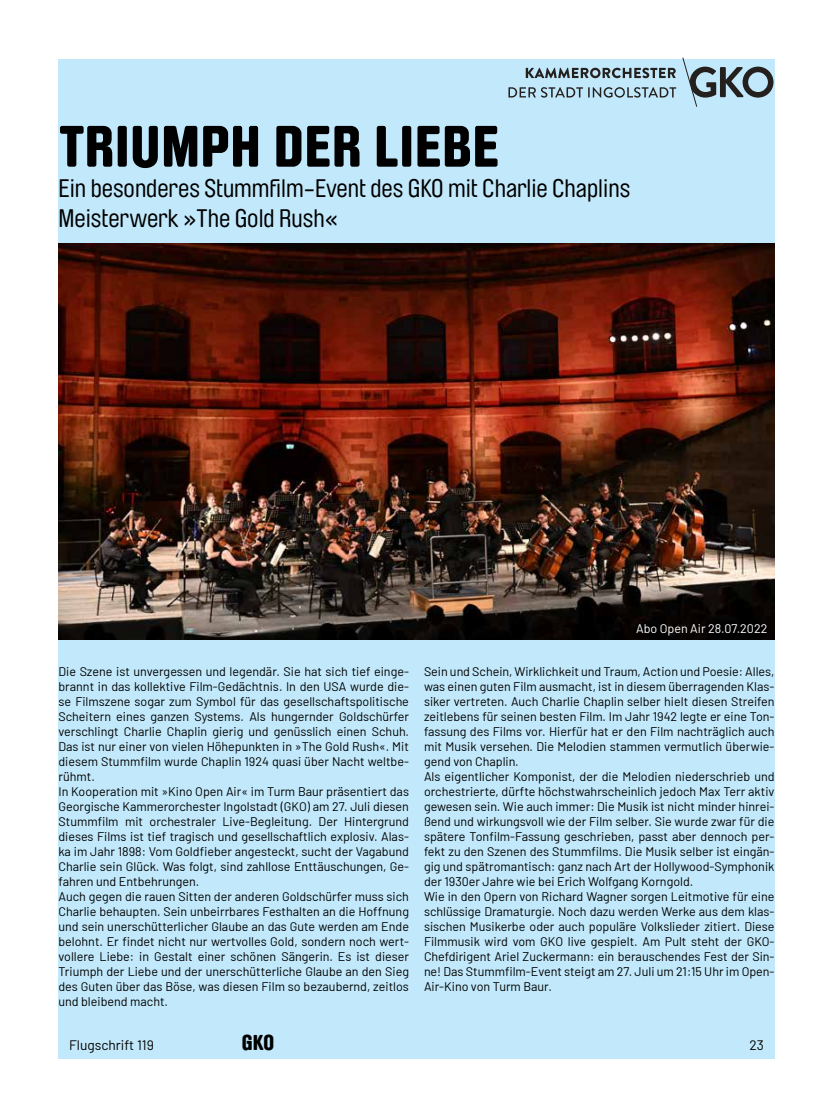
<style>
.page{position:relative;width:833px;height:1117px;background:#fff}
.page>*{position:absolute;margin:0;border:0;box-sizing:border-box;transform-origin:0 0}
.t1{font:900 57.5px "Brauer Neue Std";letter-spacing:.015em;color:#000}
.t2{font:25px/30px "Brauer Neue Std";color:#000}
.t3{font:900 21.25px "Brauer Neue Std";color:#000}
.t4{font:13.75px "Barlow";color:#000}
.t5{font:12.5px/15px "Barlow";color:#000}
.t6{font:12.5px "Barlow";color:#fff}
</style>
<div class="page">
<div style="left:58px;top:58px;width:716px;height:1000px;background:#c2e9fb"></div>
<img style="left:58px;top:243px;width:716px;height:396px">
<svg style="left:682px;top:58px;width:91px;height:48px"></svg>
<svg style="left:508px;top:87px;width:168px;height:11px"></svg>
<svg style="left:526px;top:68px;width:149px;height:10px"></svg>
<h1 class="t1" style="left:59px;top:113px;width:441px">TRIUMPH DER LIEBE</h1>
<h2 class="t2" style="left:58px;top:173px;width:573px">Ein besonderes Stummfilm-Event des GKO mit Charlie Chaplins<br>Meisterwerk »The Gold Rush«</h2>
<p class="t5" style="left:58px;top:662px;width:352px">Die Szene ist unvergessen und legendär. Sie hat sich tief einge&shy;brannt in das kollektive Film-Gedächtnis. In den USA wurde die&shy;se Filmszene sogar zum Symbol für das gesellschaftspolitische Scheitern eines ganzen Systems. Als hungernder Goldschürfer verschlingt Charlie Chaplin gierig und genüsslich einen Schuh.<br>Das ist nur einer von vielen Höhepunkten in »The Gold Rush«. Mit diesem Stummfilm wurde Chaplin 1924 quasi über Nacht weltbe&shy;rühmt.<br>In Kooperation mit »Kino Open Air« im Turm Baur präsentiert das Georgische Kammerorchester Ingolstadt (GKO) am 27. Juli diesen Stummfilm mit orchestraler Live-Begleitung. Der Hintergrund dieses Films ist tief tragisch und gesellschaftlich explosiv. Alas&shy;ka im Jahr 1898: Vom Goldfieber angesteckt, sucht der Vagabund Charlie sein Glück. Was folgt, sind zahllose Enttäuschungen, Ge&shy;fahren und Entbehrungen.<br>Auch gegen die rauen Sitten der anderen Goldschürfer muss sich Charlie behaupten. Sein unbeirrbares Festhalten an die Hoffnung und sein unerschütterlicher Glaube an das Gute werden am Ende belohnt. Er findet nicht nur wertvolles Gold, sondern noch wert&shy;vollere Liebe: in Gestalt einer schönen Sängerin. Es ist dieser Triumph der Liebe und der unerschütterliche Glaube an den Sieg des Guten über das Böse, was diesen Film so bezaubernd, zeitlos und bleibend macht.</p>
<p class="t6" style="left:636px;top:619px;width:133px">Abo Open Air 28.07.2022</p>
<p class="t5" style="left:424px;top:662px;width:352px">Sein und Schein, Wirklichkeit und Traum, Action und Poesie: Alles, was einen guten Film ausmacht, ist in diesem überragenden Klas&shy;siker vertreten. Auch Charlie Chaplin selber hielt diesen Streifen zeitlebens für seinen besten Film. Im Jahr 1942 legte er eine Ton&shy;fassung des Films vor. Hierfür hat er den Film nachträglich auch mit Musik versehen. Die Melodien stammen vermutlich überwie&shy;gend von Chaplin.<br>Als eigentlicher Komponist, der die Melodien niederschrieb und orchestrierte, dürfte höchstwahrscheinlich jedoch Max Terr aktiv gewesen sein. Wie auch immer: Die Musik ist nicht minder hinrei&shy;ßend und wirkungsvoll wie der Film selber. Sie wurde zwar für die spätere Tonfilm-Fassung geschrieben, passt aber dennoch per&shy;fekt zu den Szenen des Stummfilms. Die Musik selber ist eingän&shy;gig und spätromantisch: ganz nach Art der Hollywood-Symphonik der 1930er Jahre wie bei Erich Wolfgang Korngold.<br>Wie in den Opern von Richard Wagner sorgen Leitmotive für eine schlüssige Dramaturgie. Noch dazu werden Werke aus dem klas&shy;sischen Musikerbe oder auch populäre Volkslieder zitiert. Diese Filmmusik wird vom GKO live gespielt. Am Pult steht der GKO-Chefdirigent Ariel Zuckermann: ein berauschendes Fest der Sin&shy;ne! Das Stummfilm-Event steigt am 27. Juli um 21:15 Uhr im Open-Air-Kino von Turm Baur.</p>
<p class="t4" style="left:69px;top:1034px;width:86px">Flugschrift 119</p>
<h3 class="t3" style="left:242px;top:1029px;width:34px">GKO</h3>
<p class="t4" style="left:749px;top:1034px;width:16px">23</p>
</div>
